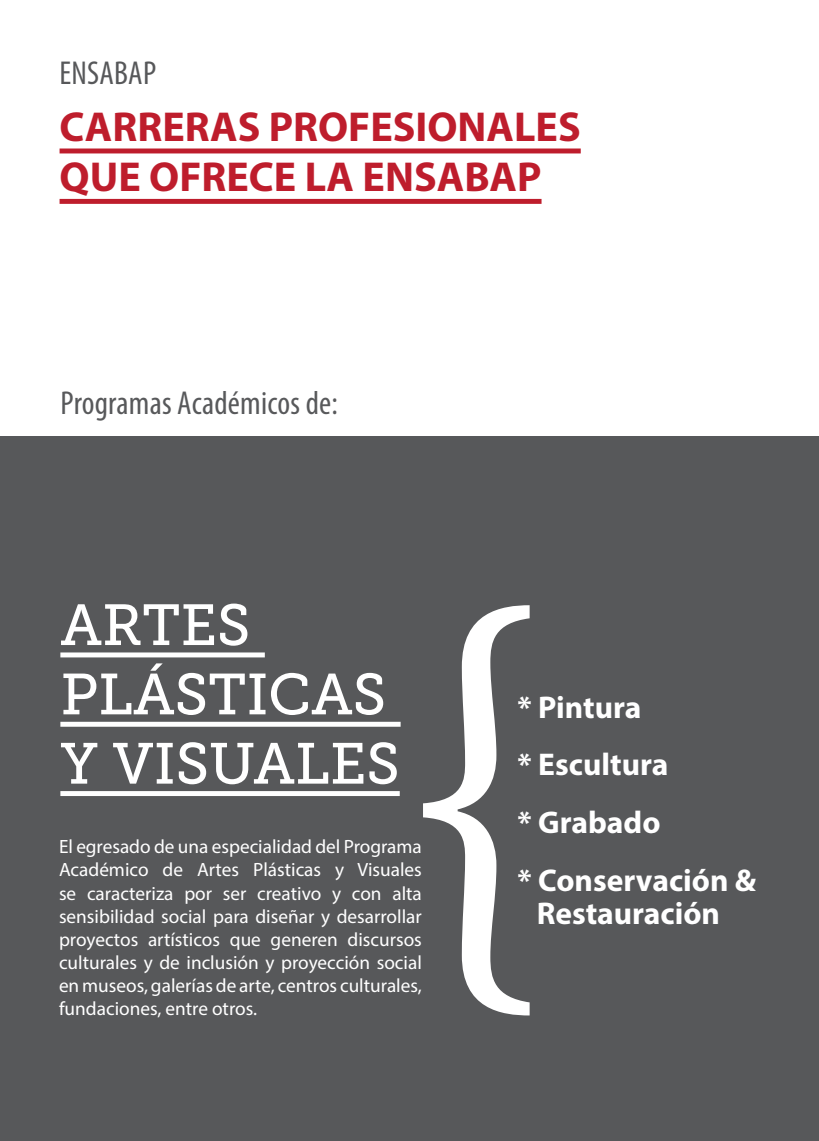
<style>
.page{position:relative;width:819px;height:1141px;background:#fff}
.page>*{position:absolute;margin:0;border:0;box-sizing:border-box;transform-origin:0 0}
.t1{font:57.75px/69.3px "Museo Slab 500";color:#fff}
.t2{font:700 42px/50.4px "Myriad Pro";color:#be1d2c}
.t3{font:condensed 33.25px "Myriad Pro";letter-spacing:.005em;color:#58595b}
.t4{font:condensed 33.25px "Myriad Pro";letter-spacing:.005em;color:#57585a}
.t5{font:700 31.5px/57.8px "Myriad Pro";color:#fff}
.t6{font:19.25px/23.1px "Myriad Pro";color:#fff;text-align:justify}
</style>
<div class="page">
<div style="left:0;top:437px;width:819px;height:704px;background:#57585a"></div>
<div style="left:60px;top:652px;width:205px;height:5px;background:#fff"></div>
<div style="left:60px;top:722px;width:340px;height:5px;background:#fff"></div>
<div style="left:60px;top:791px;width:340px;height:5px;background:#fff"></div>
<hr style="left:60px;top:149px;width:520px;height:4px;background:#be1d2c">
<div style="left:60px;top:199px;width:481px;height:5px;background:#be1d2c"></div>
<svg style="left:423px;top:605px;width:106px;height:410px"></svg>
<h3 class="t4" style="left:60px;top:53px;width:98px">ENSABAP</h3>
<h2 class="t2" style="left:60px;top:100px;width:522px">CARRERAS PROFESIONALES<br>QUE OFRECE LA ENSABAP</h2>
<h3 class="t3" style="left:60px;top:383px;width:279px">Programas Académicos de:</h3>
<h1 class="t1" style="left:60px;top:591px;width:341px">ARTES<br>PLÁSTICAS<br>Y VISUALES</h1>
<p class="t6" style="left:59px;top:835px;width:364px">El egresado de una especialidad del Programa Académico de Artes Plásticas y Visuales se caracteriza por ser creativo y con alta sensibilidad social para diseñar y desarrollar proyectos artísticos que generen discursos culturales y de inclusión y proyección social en museos, galerías de arte, centros culturales, fundaciones, entre otros.</p>
<h3 class="t5" style="left:517px;top:677px;width:240px">* Pintura<br>* Escultura<br>* Grabado<br>* Conservación &amp;</h3>
<h3 class="t5" style="left:536px;top:884px;width:185px">Restauración</h3>
</div>
